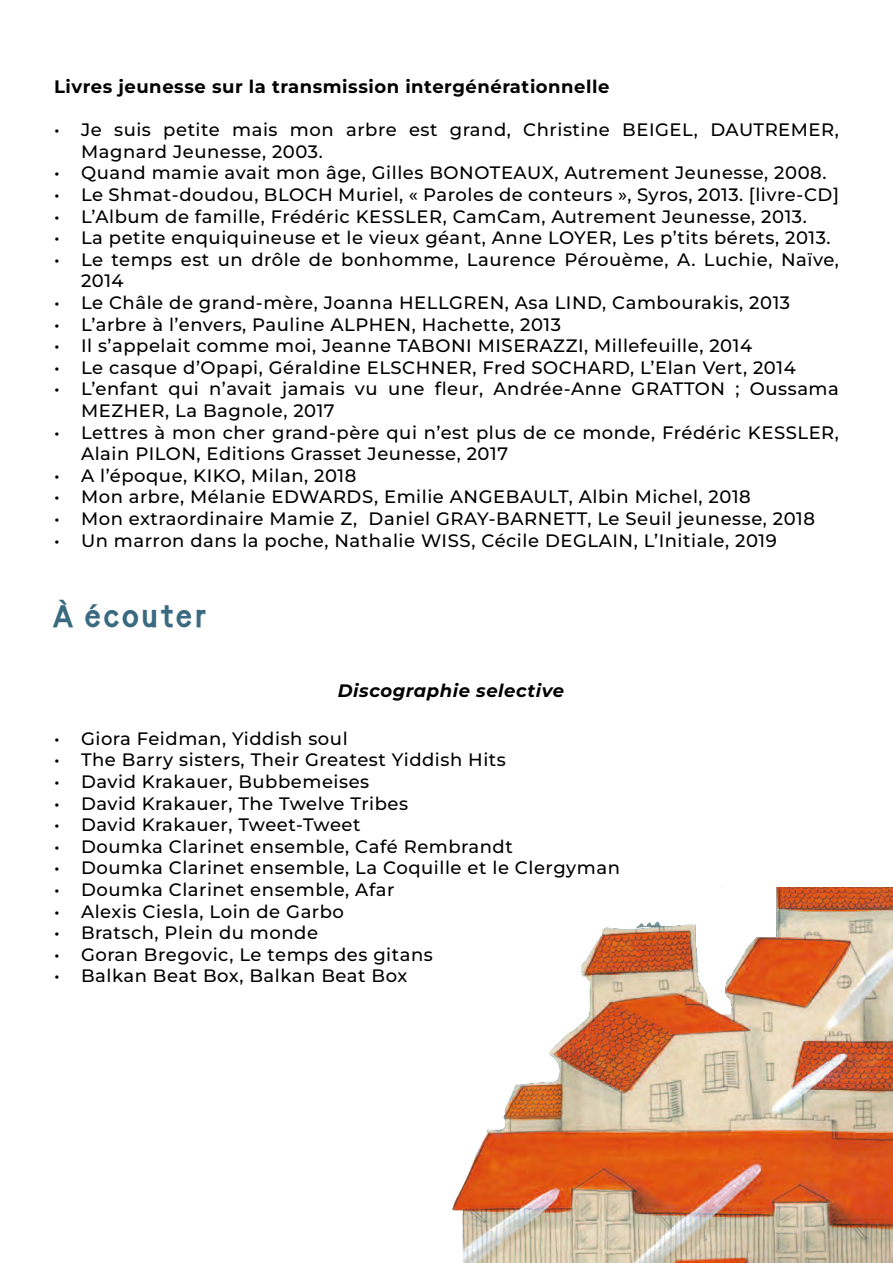
<style>
.page{position:relative;width:893px;height:1263px;background:#fff}
.page>*{position:absolute;margin:0;border:0;box-sizing:border-box;transform-origin:0 0}
.t1{font:700 27px "Paris Van Java";letter-spacing:.125em;color:#396a80}
.t2{font:500 18px/21.6px "Montserrat";letter-spacing:.03em;color:#000}
.t3{font:700 18px "Montserrat";letter-spacing:.03em;color:#000}
.t4{font:italic 700 18px "Montserrat";letter-spacing:.03em;color:#000}
</style>
<div class="page">
<img style="left:452px;top:887px;width:441px;height:376px">
<p class="t3" style="left:54px;top:75px;width:557px">Livres jeunesse sur la transmission intergénérationnelle</p>
<p class="t2" style="left:81px;top:119px;width:759px;text-indent:-27px">• Je suis petite mais mon arbre est grand, Christine BEIGEL, DAUTREMER,<br>Magnard Jeunesse, 2003.</p>
<p class="t2" style="left:54px;top:162px;width:774px">• Quand mamie avait mon âge, Gilles BONOTEAUX, Autrement Jeunesse, 2008.</p>
<p class="t2" style="left:54px;top:183px;width:786px">• Le Shmat-doudou, BLOCH Muriel, « Paroles de conteurs », Syros, 2013. [livre-CD]</p>
<p class="t2" style="left:54px;top:205px;width:754px">• L’Album de famille, Frédéric KESSLER, CamCam, Autrement Jeunesse, 2013.</p>
<p class="t2" style="left:54px;top:227px;width:778px">• La petite enquiquineuse et le vieux géant, Anne LOYER, Les p’tits bérets, 2013.</p>
<p class="t2" style="left:81px;top:248px;width:759px;text-indent:-27px">• Le temps est un drôle de bonhomme, Laurence Pérouème, A. Luchie, Naïve,<br>2014</p>
<p class="t2" style="left:54px;top:291px;width:738px">• Le Châle de grand-mère, Joanna HELLGREN, Asa LIND, Cambourakis, 2013</p>
<p class="t2" style="left:54px;top:313px;width:509px">• L’arbre à l’envers, Pauline ALPHEN, Hachette, 2013</p>
<p class="t2" style="left:54px;top:335px;width:700px">• Il s’appelait comme moi, Jeanne TABONI MISERAZZI, Millefeuille, 2014</p>
<p class="t2" style="left:54px;top:356px;width:743px">• Le casque d’Opapi, Géraldine ELSCHNER, Fred SOCHARD, L’Elan Vert, 2014</p>
<p class="t2" style="left:81px;top:378px;width:759px;text-indent:-27px">• L’enfant qui n’avait jamais vu une fleur, Andrée-Anne GRATTON ; Oussama<br>MEZHER, La Bagnole, 2017</p>
<p class="t2" style="left:81px;top:421px;width:759px;text-indent:-27px">• Lettres à mon cher grand-père qui n’est plus de ce monde, Frédéric KESSLER,<br>Alain PILON, Editions Grasset Jeunesse, 2017</p>
<p class="t2" style="left:54px;top:464px;width:304px">• A l’époque, KIKO, Milan, 2018</p>
<p class="t2" style="left:54px;top:486px;width:698px">• Mon arbre, Mélanie EDWARDS, Emilie ANGEBAULT, Albin Michel, 2018</p>
<p class="t2" style="left:54px;top:507px;width:763px">• Mon extraordinaire Mamie Z, Daniel GRAY-BARNETT, Le Seuil jeunesse, 2018</p>
<p class="t2" style="left:54px;top:529px;width:724px">• Un marron dans la poche, Nathalie WISS, Cécile DEGLAIN, L’Initiale, 2019</p>
<h1 class="t1" style="left:54px;top:599px;width:153px">À ÉCOUTER</h1>
<p class="t4" style="left:338px;top:678px;width:228px">Discographie selective</p>
<p class="t2" style="left:54px;top:727px;width:295px">• Giora Feidman, Yiddish soul</p>
<p class="t2" style="left:54px;top:749px;width:453px">• The Barry sisters, Their Greatest Yiddish Hits</p>
<p class="t2" style="left:54px;top:770px;width:317px">• David Krakauer, Bubbemeises</p>
<p class="t2" style="left:54px;top:792px;width:356px">• David Krakauer, The Twelve Tribes</p>
<p class="t2" style="left:54px;top:813px;width:308px">• David Krakauer, Tweet-Tweet</p>
<p class="t2" style="left:54px;top:835px;width:460px">• Doumka Clarinet ensemble, Café Rembrandt</p>
<p class="t2" style="left:54px;top:857px;width:567px">• Doumka Clarinet ensemble, La Coquille et le Clergyman</p>
<p class="t2" style="left:54px;top:878px;width:342px">• Doumka Clarinet ensemble, Afar</p>
<p class="t2" style="left:54px;top:900px;width:291px">• Alexis Ciesla, Loin de Garbo</p>
<p class="t2" style="left:54px;top:921px;width:266px">• Bratsch, Plein du monde</p>
<p class="t2" style="left:54px;top:943px;width:380px">• Goran Bregovic, Le temps des gitans</p>
<p class="t2" style="left:54px;top:965px;width:355px">• Balkan Beat Box, Balkan Beat Box</p>
</div>
